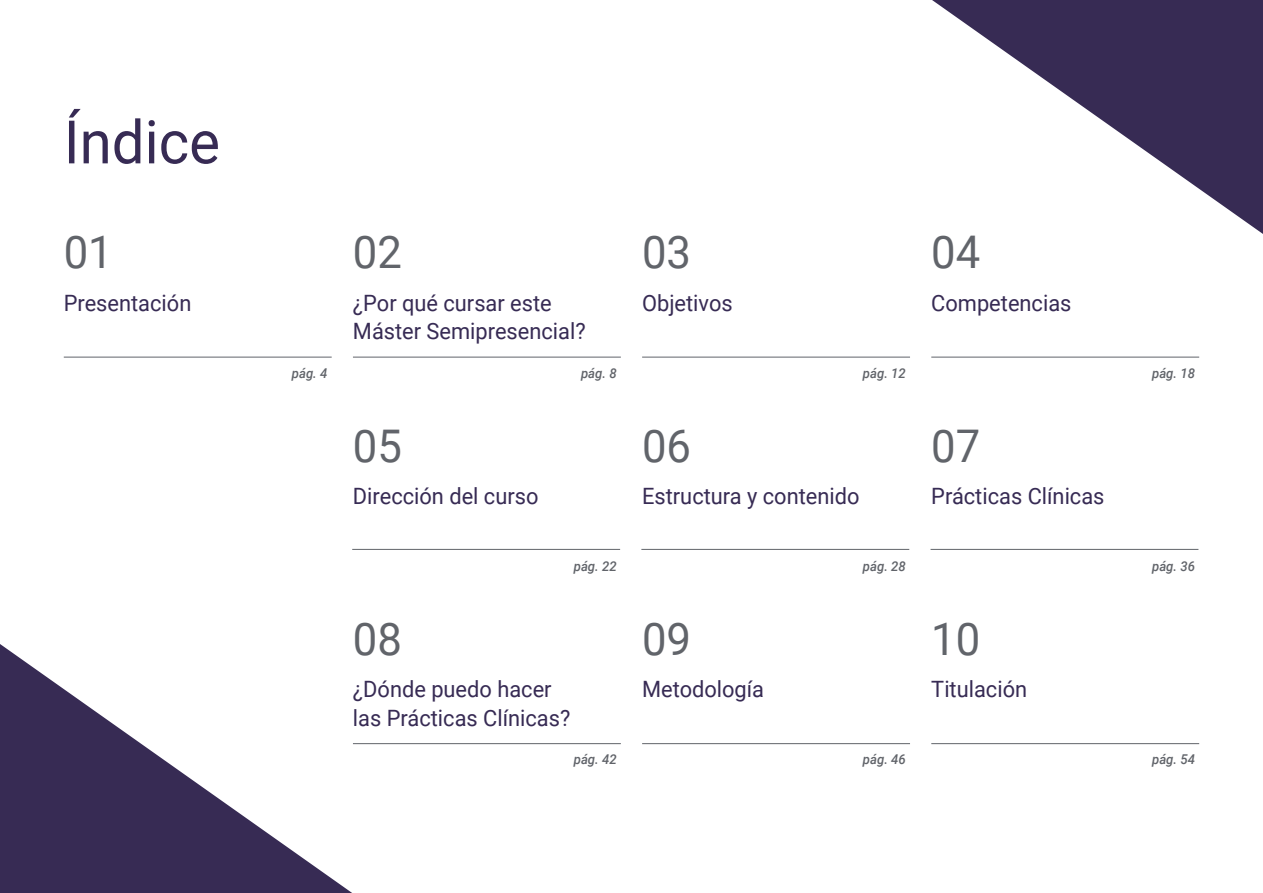
<style>
.page{position:relative;width:1263px;height:893px;background:#fff}
.page>*{position:absolute;margin:0;border:0;box-sizing:border-box;transform-origin:0 0}
.t1{font:60px "Roboto";color:#372b54}
.t2{font:45px "Roboto";color:#61646a}
.t3{font:22.5px/28.5px "Roboto";color:#372b54}
.t4{font:italic 500 13.5px "Roboto";color:#61646a}
</style>
<div class="page">
<svg style="left:932px;top:0;width:331px;height:234px"></svg>
<hr style="left:353px;top:357px;width:268px;height:1px;background:#61646a">
<hr style="left:64px;top:357px;width:268px;height:1px;background:#61646a">
<hr style="left:641px;top:549px;width:268px;height:1px;background:#61646a">
<hr style="left:642px;top:357px;width:268px;height:1px;background:#61646a">
<hr style="left:930px;top:549px;width:268px;height:1px;background:#61646a">
<hr style="left:931px;top:357px;width:268px;height:1px;background:#61646a">
<hr style="left:353px;top:743px;width:268px;height:1px;background:#61646a">
<hr style="left:642px;top:743px;width:268px;height:1px;background:#61646a">
<hr style="left:931px;top:743px;width:268px;height:1px;background:#61646a">
<hr style="left:352px;top:549px;width:268px;height:1px;background:#61646a">
<svg style="left:0;top:644px;width:352px;height:249px"></svg>
<h1 class="t1" style="left:64px;top:100px;width:158px">Índice</h1>
<h2 class="t2" style="left:64px;top:221px;width:51px">01</h2>
<h2 class="t2" style="left:353px;top:221px;width:51px">02</h2>
<h2 class="t2" style="left:642px;top:221px;width:51px">03</h2>
<p class="t3" style="left:64px;top:287px;width:129px">Presentación</p>
<p class="t3" style="left:353px;top:287px;width:234px">¿Por qué cursar este<br>Máster Semipresencial?</p>
<p class="t3" style="left:642px;top:287px;width:92px">Objetivos</p>
<p class="t4" style="left:292px;top:364px;width:37px">pág. 4</p>
<p class="t4" style="left:581px;top:364px;width:37px">pág. 8</p>
<p class="t4" style="left:863px;top:364px;width:44px">pág. 12</p>
<h2 class="t2" style="left:353px;top:414px;width:51px">05</h2>
<h2 class="t2" style="left:642px;top:414px;width:51px">06</h2>
<p class="t3" style="left:353px;top:481px;width:187px">Dirección del curso</p>
<p class="t3" style="left:642px;top:481px;width:219px">Estructura y contenido</p>
<p class="t4" style="left:574px;top:556px;width:44px">pág. 22</p>
<p class="t4" style="left:863px;top:556px;width:44px">pág. 28</p>
<h2 class="t2" style="left:931px;top:221px;width:51px">04</h2>
<p class="t3" style="left:931px;top:287px;width:142px">Competencias</p>
<h2 class="t2" style="left:931px;top:414px;width:51px">07</h2>
<p class="t3" style="left:931px;top:481px;width:175px">Prácticas Clínicas</p>
<h2 class="t2" style="left:353px;top:607px;width:51px">08</h2>
<h2 class="t2" style="left:642px;top:607px;width:51px">09</h2>
<h2 class="t2" style="left:931px;top:607px;width:51px">10</h2>
<p class="t3" style="left:353px;top:674px;width:200px">¿Dónde puedo hacer</p>
<p class="t3" style="left:642px;top:674px;width:123px">Metodología</p>
<p class="t3" style="left:353px;top:703px;width:219px">las Prácticas Clínicas?</p>
<p class="t3" style="left:931px;top:674px;width:97px">Titulación</p>
<p class="t4" style="left:1152px;top:364px;width:44px">pág. 18</p>
<p class="t4" style="left:1152px;top:556px;width:44px">pág. 36</p>
<p class="t4" style="left:574px;top:749px;width:44px">pág. 42</p>
<p class="t4" style="left:863px;top:749px;width:44px">pág. 46</p>
<p class="t4" style="left:1152px;top:749px;width:44px">pág. 54</p>
</div>
